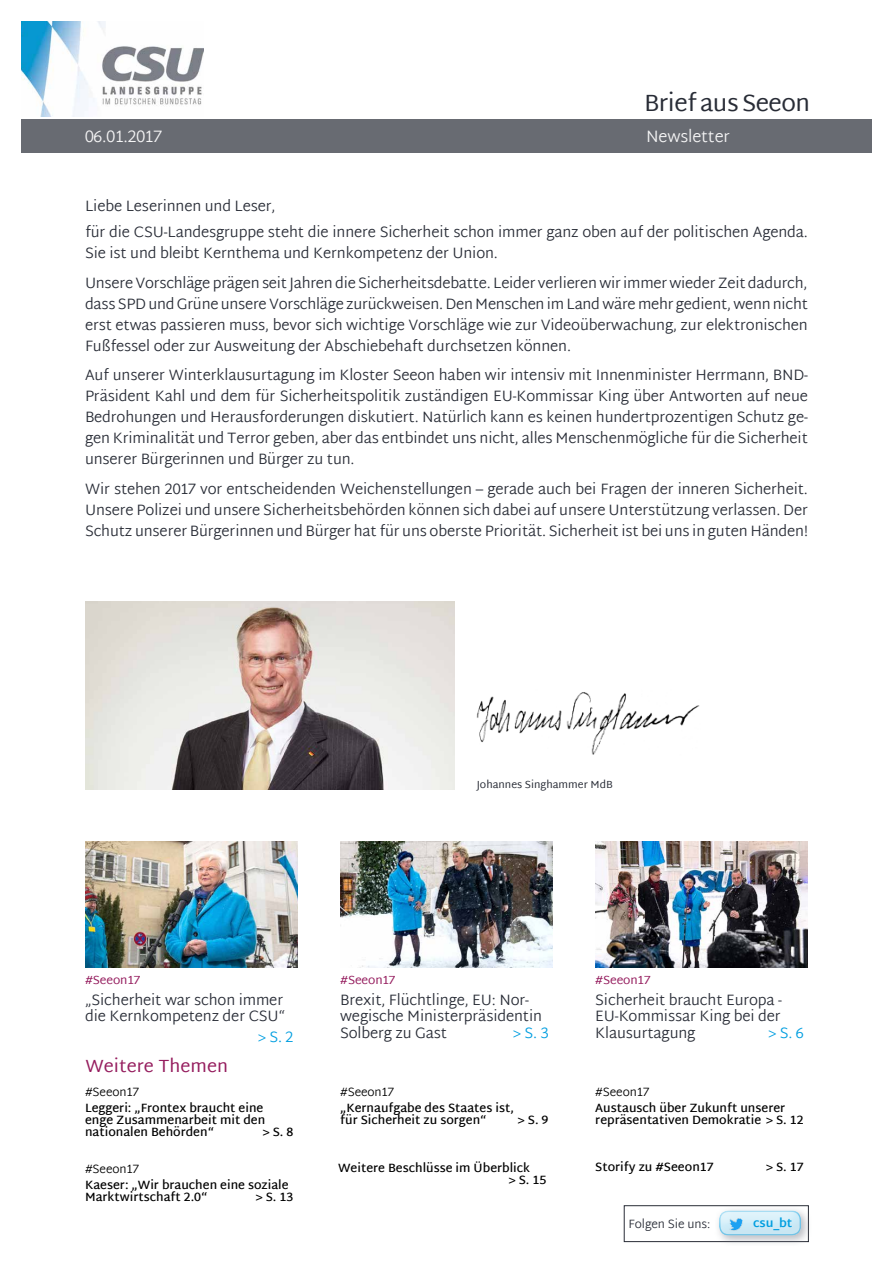
<style>
.page{position:relative;width:893px;height:1263px;background:#fff}
.page>*{position:absolute;margin:0;border:0;box-sizing:border-box;transform-origin:0 0}
.t1{font:24px "Martel Sans";letter-spacing:-.025em;color:#282c36}
._06_Weitere_Themen_B{font:18px "Martel Sans";color:#951d5e}
.t2{font:300 16.5px "Martel Sans";letter-spacing:-.01em;color:#f1f1f2}
._04_BaB_Fließtext{font:300 15px/21px "Martel Sans";letter-spacing:-.01em;color:#282c36;text-align:justify}
._06_BaB_Inhalt_II{font:300 15px/16.5px "Martel Sans";letter-spacing:-.01em;color:#282c36}
._06_BaB_Inhalt_II-2{font:300 15px "Martel Sans";color:#009ee0}
._06_BaB_Ü2_Weitere_T{font:600 12px/12px "Martel Sans";color:#000}
._06_BaB_Ü1_Weitere_T{font:300 12px "Martel Sans";letter-spacing:-.01em;color:#000}
._06_BaB_Inhalt_Beere{font:12px "Martel Sans";letter-spacing:-.01em;color:#951d5e}
._04_BaB_Fließtext-2{font:300 12px "Martel Sans";letter-spacing:-.01em;color:#282c36}
._04_BaB_Fließtext-3{font:700 12px "Martel Sans";color:#009ee0}
._07_BaB_Name_MdB{font:10.5px "Martel Sans";color:#282c36}
</style>
<div class="page">
<img style="left:21px;top:21px;width:182px;height:96px">
<div style="left:21px;top:119px;width:851px;height:33px;background:#686b72"></div>
<img style="left:595px;top:842px;width:213px;height:125px">
<img style="left:85px;top:842px;width:213px;height:125px">
<div style="left:624px;top:1205px;width:185px;height:37px;border:1px solid #282c36"></div>
<div style="left:714px;top:1205px;width:98px;height:42px;background:#7d818c;opacity:.53"></div>
<div style="left:718px;top:1209px;width:85px;height:20px;background:#fff;opacity:.5"></div>
<div style="left:718px;top:1211px;width:85px;height:28px;background:#f1f1f2;opacity:.5"></div>
<img style="left:726px;top:1215px;width:18px;height:18px">
<img style="left:340px;top:842px;width:213px;height:125px">
<img style="left:476px;top:692px;width:224px;height:63px">
<img style="left:85px;top:601px;width:369px;height:189px">
<h1 class="t1" style="left:644px;top:88px;width:167px">Brief aus Seeon</h1>
<p class="t2" style="left:85px;top:125px;width:79px">06.01.2017</p>
<p class="t2" style="left:646px;top:125px;width:85px">Newsletter</p>
<p class="_04_BaB_Fließtext" style="left:85px;top:196px;width:192px">Liebe Leserinnen und Leser,</p>
<p class="_04_BaB_Fließtext" style="left:85px;top:223px;width:724px">für die CSU-Landesgruppe steht die innere Sicherheit schon immer ganz oben auf der politischen Agenda.<br>Sie ist und bleibt Kernthema und Kernkompetenz der Union.</p>
<p class="_04_BaB_Fließtext" style="left:85px;top:273px;width:724px">Unsere Vorschläge prägen seit Jahren die Sicherheitsdebatte. Leider verlieren wir immer wieder Zeit dadurch, dass SPD und Grüne unsere Vorschläge zurückweisen. Den Menschen im Land wäre mehr gedient, wenn nicht erst etwas passieren muss, bevor sich wichtige Vorschläge wie zur Videoüberwachung, zur elektronischen Fußfessel oder zur Ausweitung der Abschiebehaft durchsetzen können.</p>
<p class="_04_BaB_Fließtext" style="left:85px;top:366px;width:724px">Auf unserer Winterklausurtagung im Kloster Seeon haben wir intensiv mit Innenminister Herrmann, BND-Präsident Kahl und dem für Sicherheitspolitik zuständigen EU-Kommissar King über Antworten auf neue Bedrohungen und Herausforderungen diskutiert. Natürlich kann es keinen hundertprozentigen Schutz ge&shy;gen Kriminalität und Terror geben, aber das entbindet uns nicht, alles Menschenmögliche für die Sicherheit unserer Bürgerinnen und Bürger zu tun.</p>
<p class="_04_BaB_Fließtext" style="left:85px;top:479px;width:724px">Wir stehen 2017 vor entscheidenden Weichenstellungen – gerade auch bei Fragen der inneren Sicherheit.<br>Unsere Polizei und unsere Sicherheitsbehörden können sich dabei auf unsere Unterstützung verlassen. Der Schutz unserer Bürgerinnen und Bürger hat für uns oberste Priorität. Sicherheit ist bei uns in guten Händen!</p>
<p class="_07_BaB_Name_MdB" style="left:477px;top:779px;width:138px">Johannes Singhammer MdB</p>
<p class="_06_BaB_Inhalt_Beere" style="left:85px;top:973px;width:57px">#Seeon17</p>
<p class="_06_BaB_Inhalt_II" style="left:85px;top:992px;width:202px">„Sicherheit war schon immer die Kernkompetenz der CSU“</p>
<p class="_06_BaB_Inhalt_II-2" style="left:258px;top:1026px;width:37px">&gt; S. 2</p>
<p class="_06_Weitere_Themen_B" style="left:85px;top:1055px;width:144px">Weitere Themen</p>
<p class="_06_BaB_Ü1_Weitere_T" style="left:85px;top:1083px;width:56px">#Seeon17</p>
<p class="_06_BaB_Ü2_Weitere_T" style="left:85px;top:1102px;width:182px">Leggeri: „Frontex braucht eine enge Zusammenarbeit mit den nationalen Behörden“</p>
<p class="_06_BaB_Ü2_Weitere_T" style="left:263px;top:1126px;width:32px">&gt; S. 8</p>
<p class="_06_BaB_Ü1_Weitere_T" style="left:85px;top:1160px;width:56px">#Seeon17</p>
<p class="_06_BaB_Ü2_Weitere_T" style="left:85px;top:1179px;width:205px">Kaeser: „Wir brauchen eine soziale<br>Marktwirtschaft 2.0“</p>
<p class="_06_BaB_Ü2_Weitere_T" style="left:256px;top:1191px;width:39px">&gt; S. 13</p>
<p class="_06_BaB_Inhalt_Beere" style="left:340px;top:973px;width:57px">#Seeon17</p>
<p class="_06_BaB_Inhalt_II" style="left:340px;top:992px;width:203px">Brexit, Flüchtlinge, EU: Nor&shy;wegische Ministerpräsidentin<br>Solberg zu Gast</p>
<p class="_06_BaB_Inhalt_II-2" style="left:513px;top:1022px;width:37px">&gt; S. 3</p>
<p class="_06_BaB_Inhalt_Beere" style="left:595px;top:973px;width:57px">#Seeon17</p>
<p class="_06_BaB_Inhalt_II" style="left:595px;top:992px;width:188px;text-align:justify">Sicherheit braucht Europa - EU-Kommissar King bei der Klausurtagung</p>
<p class="_06_BaB_Inhalt_II-2" style="left:768px;top:1022px;width:37px">&gt; S. 6</p>
<p class="_06_BaB_Ü1_Weitere_T" style="left:340px;top:1083px;width:56px">#Seeon17</p>
<p class="_06_BaB_Ü2_Weitere_T" style="left:340px;top:1102px;width:175px">„Kernaufgabe des Staates ist, für Sicherheit zu sorgen“</p>
<p class="_06_BaB_Ü2_Weitere_T" style="left:518px;top:1114px;width:32px">&gt; S. 9</p>
<p class="_06_BaB_Ü1_Weitere_T" style="left:595px;top:1083px;width:56px">#Seeon17</p>
<p class="_06_BaB_Ü2_Weitere_T" style="left:595px;top:1102px;width:210px">Austausch über Zukunft unserer repräsentativen Demokratie &gt; S. 12</p>
<p class="_06_BaB_Ü2_Weitere_T" style="left:509px;top:1161px;width:39px;text-indent:-171px">Weitere Beschlüsse im Überblick<br>&gt; S. 15</p>
<p class="_06_BaB_Ü2_Weitere_T" style="left:595px;top:1161px;width:120px">Storify zu #Seeon17</p>
<p class="_06_BaB_Ü2_Weitere_T" style="left:766px;top:1161px;width:39px">&gt; S. 17</p>
<p class="_04_BaB_Fließtext-2" style="left:629px;top:1215px;width:83px">Folgen Sie uns:</p>
<p class="_04_BaB_Fließtext-3" style="left:753px;top:1216px;width:41px">csu_bt</p>
</div>
